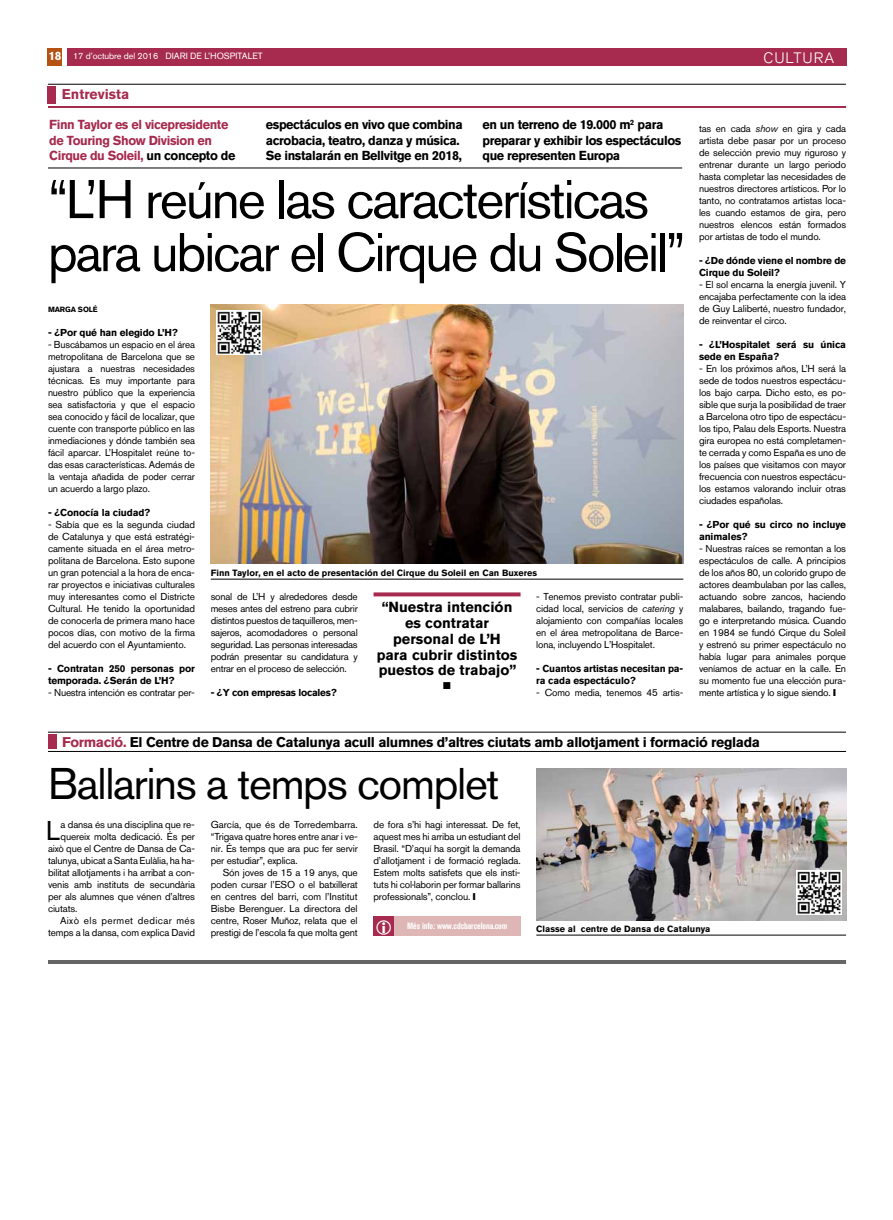
<style>
.page{position:relative;width:893px;height:1220px;background:#fff}
.page>*{position:absolute;margin:0;border:0;box-sizing:border-box;transform-origin:0 0}
.t1{font:54px/53px "Akzidenz Grotesk BQ";letter-spacing:-.04em;color:#000}
.t2{font:44px "Akzidenz Grotesk BQ";letter-spacing:-.03em;color:#000}
.t3{font:27px "Akzidenz Grotesk BQ";color:#000}
.t4{font:300 15px "Akzidenz Grotesk BQ";letter-spacing:.06em;color:#fff}
.t5{font:700 14.5px/15.7px "Akzidenz Grotesk BQ";color:#000;text-align:center}
.t6{font:700 14px "Akzidenz Grotesk BQ";letter-spacing:-.025em;color:#000}
.t7{font:700 14px "Akzidenz Grotesk BQ";color:#a62b4e}
.t8{font:700 13px/15.5px "Akzidenz Grotesk BQ";letter-spacing:-.03em;color:#000}
.t9{font:700 13px/15.5px "Akzidenz Grotesk BQ";letter-spacing:-.03em;color:#a62b4e}
.t10{font:10px/12px "Akzidenz Grotesk BQ";letter-spacing:-.015em;color:#000;text-align:justify}
.t11{font:700 10px/12px "Akzidenz Grotesk BQ";letter-spacing:-.015em;color:#000}
.t12{font:10px "Akzidenz Grotesk BQ";letter-spacing:.035em;color:#000}
.t13{font:10px "Zapf Dingbats ITC";color:#000}
.t14{font:700 9px "Akzidenz Grotesk BQ";color:#000}
.t15{font:9px "Akzidenz Grotesk BQ";color:#fff}
.t16{font:700 condensed 9px "Akzidenz Grotesk BQ";letter-spacing:-.01em;color:#fff}
.t17{font:700 7.5px "Akzidenz Grotesk BQ";letter-spacing:-.015em;color:#000}
.s1{font-weight:700;font-size:12px}
.s2{font-style:inherit}
.s3{color:#000}
.s4{font-style:italic}
.s5{color:#a62b4e}
</style>
<div class="page">
<div style="left:67px;top:48px;width:779px;height:18px;background:#a62b4e"></div>
<div style="left:48px;top:48px;width:14px;height:18px;background:#b45314"></div>
<hr style="left:48px;top:960px;width:798px;height:4px;background:#666">
<hr style="left:48px;top:84px;width:798px;height:1px;background:#000">
<div style="left:48px;top:87px;width:8px;height:17px;background:#a62b4e"></div>
<svg style="left:374px;top:592px;width:146px;height:4px"></svg>
<hr style="left:48px;top:106px;width:798px;height:2px;background:#a62b4e">
<hr style="left:48px;top:168px;width:634px;height:1px;background:#000">
<hr style="left:211px;top:579px;width:472px;height:1px;background:#000">
<img style="left:211px;top:304px;width:472px;height:260px">
<hr style="left:536px;top:935px;width:310px;height:1px;background:#000">
<img style="left:536px;top:768px;width:310px;height:153px">
<hr style="left:48px;top:732px;width:798px;height:1px;background:#000">
<hr style="left:48px;top:751px;width:798px;height:1px;background:#000">
<div style="left:48px;top:734px;width:8px;height:15px;background:#a62b4e"></div>
<div style="left:394px;top:916px;width:127px;height:20px;background:#ddb6b5"></div>
<div style="left:374px;top:916px;width:20px;height:20px;background:#a62b4e"></div>
<img style="left:796px;top:870px;width:46px;height:45px">
<img style="left:217px;top:310px;width:45px;height:45px">
<p class="t15" style="left:48px;top:51px;width:216px"><span class="s1">18</span> <span class="s2">17 d’octubre del 2016</span> DIARI DE L’HOSPITALET</p>
<h3 class="t4" style="left:763px;top:49px;width:72px">CULTURA</h3>
<h3 class="t7" style="left:62px;top:86px;width:69px">Entrevista</h3>
<h3 class="t9" style="left:49px;top:117px;width:188px">Finn Taylor es el vicepresidente de Touring Show Division en<br>Cirque du Soleil, <span class="s3">un concepto de</span></h3>
<h3 class="t8" style="left:266px;top:117px;width:198px">espectáculos en vivo que combina acrobacia, teatro, danza y música.<br>Se instalarán en Bellvitge en 2018,</h3>
<h3 class="t8" style="left:482px;top:117px;width:200px">en un terreno de 19.000 m<sup>2</sup> para preparar y exhibir los espectáculos que representen Europa</h3>
<h1 class="t1" style="left:48px;top:172px;width:639px">“L’H reúne las características para ubicar el Cirque du Soleil”</h1>
<p class="t17" style="left:48px;top:305px;width:51px">marga solé</p>
<p class="t11" style="left:48px;top:327px;width:131px">- ¿Por qué han elegido L’H?</p>
<p class="t10" style="left:48px;top:338px;width:149px">- Buscábamos un espacio en el área metropolitana de Barcelona que se ajustara a nuestras necesidades técnicas. Es muy importante para nuestro público que la experiencia sea satisfactoria y que el espacio sea conocido y fácil de localizar, que cuente con transporte público en las inmediaciones y dónde también sea fácil aparcar. L’Hospitalet reúne to&shy;das esas características. Además de la ventaja añadida de poder cerrar un acuerdo a largo plazo.</p>
<p class="t11" style="left:48px;top:507px;width:104px">- ¿Conocía la ciudad?</p>
<p class="t10" style="left:48px;top:518px;width:149px">- Sabía que es la segunda ciudad de Catalunya y que está estratégi&shy;camente situada en el área metro&shy;politana de Barcelona. Esto supone un gran potencial a la hora de enca&shy;rar proyectos e iniciativas culturales muy interesantes como el Districte Cultural. He tenido la oportunidad de conocerla de primera mano hace pocos días, con motivo de la firma del acuerdo con el Ayuntamiento.</p>
<p class="t11" style="left:48px;top:663px;width:149px">- Contratan 250 personas por temporada. ¿Serán de L’H?</p>
<p class="t10" style="left:48px;top:686px;width:148px">- Nuestra intención es contratar per-</p>
<p class="t14" style="left:211px;top:568px;width:328px">Finn Taylor, en el acto de presentación del Cirque du Soleil en Can Buxeres</p>
<p class="t10" style="left:211px;top:590px;width:149px">sonal de L’H y alrededores desde meses antes del estreno para cubrir distintos puestos de taquilleros, men&shy;sajeros, acomodadores o personal seguridad. Las personas interesadas podrán presentar su candidatura y entrar en el proceso de selección.</p>
<p class="t11" style="left:211px;top:687px;width:127px">- ¿Y con empresas locales?</p>
<p class="t10" style="left:536px;top:590px;width:149px">- Tenemos previsto contratar publi&shy;cidad local, servicios de <span class="s4">catering</span> y alojamiento con compañías locales en el área metropolitana de Barce&shy;lona, incluyendo L’Hospitalet.</p>
<p class="t11" style="left:536px;top:663px;width:148px">- Cuantos artistas necesitan pa&shy;ra cada espectáculo?</p>
<p class="t10" style="left:536px;top:686px;width:149px">- Como media, tenemos 45 artis-</p>
<h3 class="t5" style="left:377px;top:600px;width:142px">“Nuestra intención es contratar personal de L’H para cubrir distintos puestos de trabajo”</h3>
<p class="t13" style="left:443px;top:681px;width:9px">■</p>
<p class="t10" style="left:699px;top:122px;width:149px">tas en cada <span class="s4">show</span> en gira y cada artista debe pasar por un proceso de selección previo muy riguroso y entrenar durante un largo periodo hasta completar las necesidades de nuestros directores artísticos. Por lo tanto, no contratamos artistas loca&shy;les cuando estamos de gira, pero nuestros elencos están formados por artistas de todo el mundo.</p>
<p class="t11" style="left:699px;top:255px;width:148px">- ¿De dónde viene el nombre de<br>Cirque du Soleil?</p>
<p class="t10" style="left:699px;top:278px;width:148px">- El sol encarna la energía juvenil. Y encajaba perfectamente con la idea de Guy Laliberté, nuestro fundador, de reinventar el circo.</p>
<p class="t11" style="left:699px;top:339px;width:148px">- ¿L’Hospitalet será su única sede en España?</p>
<p class="t10" style="left:699px;top:362px;width:149px">- En los próximos años, L’H será la sede de todos nuestros espectácu&shy;los bajo carpa. Dicho esto, es po&shy;sible que surja la posibilidad de traer a Barcelona otro tipo de espectácu&shy;los tipo, Palau dels Esports. Nuestra gira europea no está completamen&shy;te cerrada y como España es uno de los países que visitamos con mayor frecuencia con nuestros espectácu&shy;los estamos valorando incluir otras ciudades españolas.</p>
<p class="t11" style="left:699px;top:519px;width:148px">- ¿Por qué su circo no incluye animales?</p>
<p class="t10" style="left:699px;top:542px;width:149px">- Nuestras raíces se remontan a los espectáculos de calle. A principios de los años 80, un colorido grupo de actores deambulaban por las calles, actuando sobre zancos, haciendo malabares, bailando, tragando fue&shy;go e interpretando música. Cuando en 1984 se fundó Cirque du Soleil y estrenó su primer espectáculo no había lugar para animales porque veníamos de actuar en la calle. En su momento fue una elección pura&shy;mente artística y lo sigue siendo.</p>
<h3 class="t6" style="left:62px;top:734px;width:699px"><span class="s5">Formació.</span> El Centre de Dansa de Catalunya acull alumnes d’altres ciutats amb allotjament i formació reglada</h3>
<h2 class="t2" style="left:48px;top:758px;width:453px">Ballarins a temps complet</h2>
<h3 class="t3" style="left:46px;top:815px;width:16px">L</h3>
<p class="t10" style="left:61px;top:818px;width:136px">a dansa és una disciplina que re-</p>
<p class="t10" style="left:211px;top:818px;width:149px">García, que és de Torredembarra. “Trigava quatre hores entre anar i ve&shy;nir. És temps que ara puc fer servir per estudiar”, explica.</p>
<p class="t10" style="left:211px;top:866px;width:149px;text-indent:12px">Són joves de 15 a 19 anys, que poden cursar l’ESO o el batxillerat en centres del barri, com l’Institut Bisbe Berenguer. La directora del centre, Roser Muñoz, relata que el prestigi de l’escola fa que molta gent</p>
<p class="t10" style="left:374px;top:818px;width:149px">de fora s’hi hagi interessat. De fet, aquest mes hi arriba un estudiant del Brasil. “D’aquí ha sorgit la demanda d’allotjament i de formació reglada.<br>Estem molts satisfets que els insti&shy;tuts hi col·laborin per formar ballarins professionals”, conclou.</p>
<p class="t16" style="left:407px;top:920px;width:102px">Més info: www.cdcbarcelona.com</p>
<p class="t10" style="left:61px;top:830px;width:136px">quereix molta dedicació. És per</p>
<p class="t10" style="left:48px;top:842px;width:149px">això que el Centre de Dansa de Ca-</p>
<p class="t10" style="left:48px;top:854px;width:148px">talunya, ubicat a Santa Eulàlia, ha ha-</p>
<p class="t10" style="left:48px;top:866px;width:148px">bilitat allotjaments i ha arribat a con-</p>
<p class="t10" style="left:48px;top:878px;width:148px">venis amb instituts de secundària</p>
<p class="t10" style="left:48px;top:890px;width:148px">per als alumnes que vénen d’altres</p>
<p class="t10" style="left:48px;top:902px;width:31px">ciutats.</p>
<p class="t12" style="left:60px;top:915px;width:136px">Això els permet dedicar més</p>
<p class="t10" style="left:48px;top:926px;width:149px">temps a la dansa, com explica David</p>
<p class="t14" style="left:536px;top:924px;width:176px">Classe al centre de Dansa de Catalunya</p>
</div>
